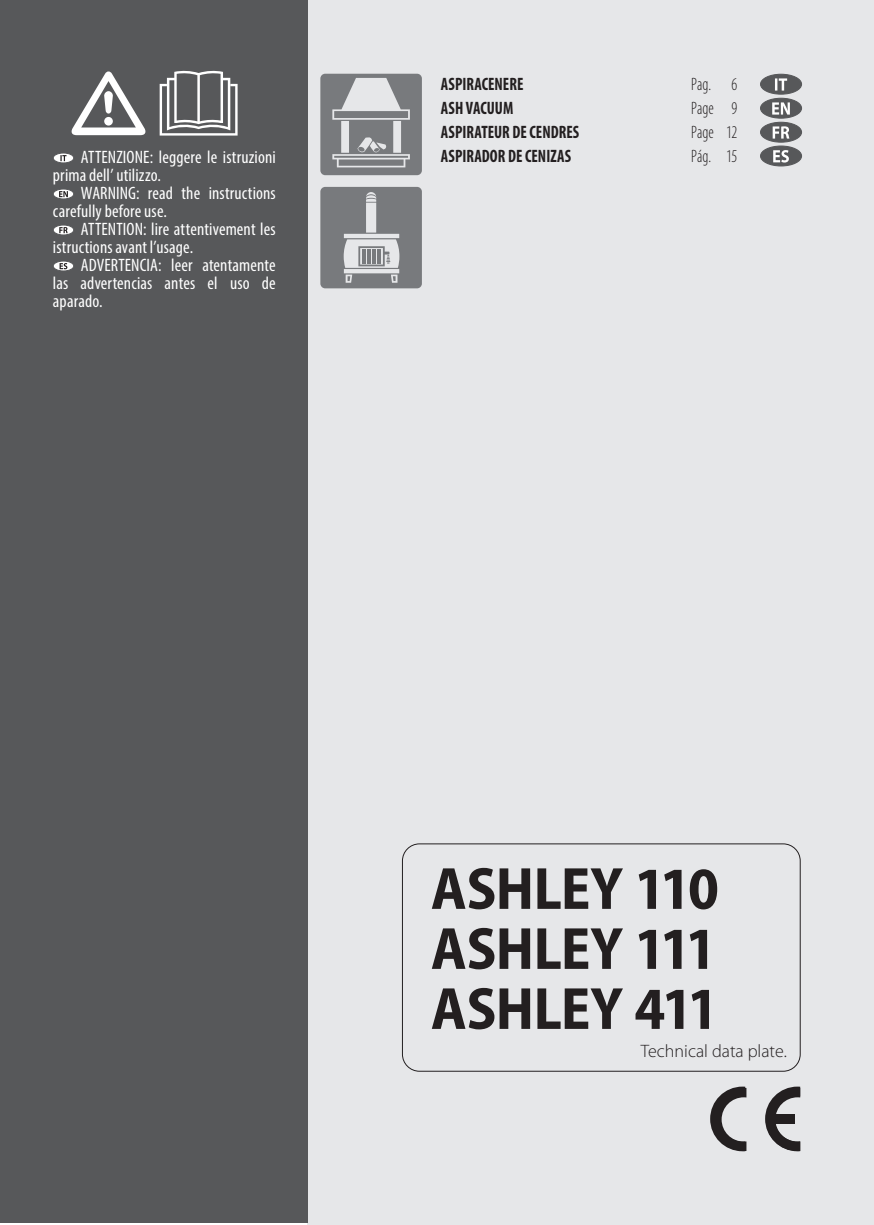
<style>
.page{position:relative;width:874px;height:1225px;background:#fff}
.page>*{position:absolute;margin:0;border:0;box-sizing:border-box;transform-origin:0 0}
.t1{font:80px "Warning Pi LT Std";color:#fff}
.t2{font:700 semi-condensed 60px/60px "Myriad Pro";letter-spacing:-.01em;color:#231f20;text-align:justify}
.t3{font:condensed 18px "Myriad Pro";letter-spacing:.005em;color:#fff}
.t4{font:700 condensed 18px "Myriad Pro";color:#231f20;scale:.9 1}
.t5{font:300 condensed 18px "Myriad Pro";color:#231f20;scale:.9 1}
.t6{font:300 18px "Myriad Pro";color:#231f20}
</style>
<div class="page">
<div style="left:307px;top:0;width:566px;height:1225px;background:#e6e7e9"></div>
<div style="left:0;top:0;width:307px;height:1223px;background:#57585a"></div>
<svg style="left:320px;top:187px;width:101px;height:101px"></svg>
<svg style="left:320px;top:74px;width:101px;height:101px"></svg>
<div style="left:760px;top:74px;width:41px;height:20px;background:#57585a;border-radius:50%"></div>
<div style="left:759px;top:74px;width:42px;height:21px;border:1px solid #57585a;border-radius:50%"></div>
<svg style="left:775px;top:78px;width:11px;height:13px"></svg>
<div style="left:760px;top:98px;width:41px;height:20px;background:#57585a;border-radius:50%"></div>
<div style="left:759px;top:98px;width:42px;height:21px;border:1px solid #57585a;border-radius:50%"></div>
<svg style="left:772px;top:102px;width:17px;height:13px"></svg>
<div style="left:760px;top:122px;width:41px;height:20px;background:#57585a;border-radius:50%"></div>
<div style="left:759px;top:122px;width:42px;height:21px;border:1px solid #57585a;border-radius:50%"></div>
<svg style="left:772px;top:126px;width:17px;height:13px"></svg>
<div style="left:760px;top:146px;width:41px;height:20px;background:#57585a;border-radius:50%"></div>
<div style="left:759px;top:145px;width:42px;height:21px;border:1px solid #57585a;border-radius:50%"></div>
<svg style="left:773px;top:150px;width:15px;height:13px"></svg>
<div style="left:53px;top:153px;width:21px;height:10px;background:#fff;border-radius:50%"></div>
<div style="left:53px;top:153px;width:21px;height:10px;border:1px solid #57585a;border-radius:50%"></div>
<svg style="left:60px;top:155px;width:6px;height:6px"></svg>
<div style="left:53px;top:189px;width:21px;height:10px;background:#fff;border-radius:50%"></div>
<div style="left:53px;top:189px;width:21px;height:10px;border:1px solid #57585a;border-radius:50%"></div>
<svg style="left:59px;top:191px;width:9px;height:6px"></svg>
<div style="left:53px;top:225px;width:21px;height:10px;background:#fff;border-radius:50%"></div>
<div style="left:53px;top:225px;width:21px;height:10px;border:1px solid #57585a;border-radius:50%"></div>
<svg style="left:59px;top:227px;width:9px;height:6px"></svg>
<svg style="left:53px;top:261px;width:21px;height:10px"></svg>
<div style="left:53px;top:261px;width:21px;height:10px;border:1px solid #57585a;border-radius:50%"></div>
<svg style="left:59px;top:263px;width:8px;height:6px"></svg>
<svg style="left:710px;top:1086px;width:36px;height:65px"></svg>
<svg style="left:765px;top:1086px;width:34px;height:65px"></svg>
<svg style="left:159px;top:70px;width:78px;height:66px"></svg>
<div style="left:402px;top:843px;width:398px;height:228px;border:1px solid #231f20;border-radius:17px"></div>
<h1 class="t1" style="left:68px;top:58px;width:82px">•</h1>
<p class="t4" style="left:441px;top:73px;width:93px">ASPIRACENERE</p>
<p class="t5" style="left:691px;top:75px;width:53px">Pag. 6</p>
<p class="t4" style="left:441px;top:97px;width:82px">ASH VACUUM</p>
<p class="t5" style="left:691px;top:99px;width:53px">Page 9</p>
<p class="t4" style="left:441px;top:121px;width:155px">ASPIRATEUR DE CENDRES</p>
<p class="t5" style="left:691px;top:123px;width:53px">Page 12</p>
<p class="t3" style="left:81px;top:146px;width:196px">ATTENZIONE: leggere le istruzioni</p>
<p class="t4" style="left:441px;top:145px;width:146px">ASPIRADOR DE CENIZAS</p>
<p class="t5" style="left:691px;top:147px;width:53px">Pág. 15</p>
<p class="t3" style="left:53px;top:164px;width:110px">prima dell’ utilizzo.</p>
<p class="t3" style="left:81px;top:182px;width:196px">WARNING: read the instructions</p>
<p class="t3" style="left:53px;top:200px;width:115px">carefully before use.</p>
<p class="t3" style="left:81px;top:218px;width:196px">ATTENTION: lire attentivement les</p>
<p class="t3" style="left:53px;top:236px;width:142px">istructions avant l’usage.</p>
<p class="t3" style="left:81px;top:254px;width:196px">ADVERTENCIA: leer atentamente</p>
<p class="t3" style="left:53px;top:272px;width:224px">las advertencias antes el uso de</p>
<p class="t3" style="left:53px;top:290px;width:51px">aparado.</p>
<h2 class="t2" style="left:431px;top:859px;width:289px">ASHLEY 110<br>ASHLEY 111<br>ASHLEY 411</h2>
<p class="t6" style="left:640px;top:1041px;width:147px">Technical data plate.</p>
</div>
